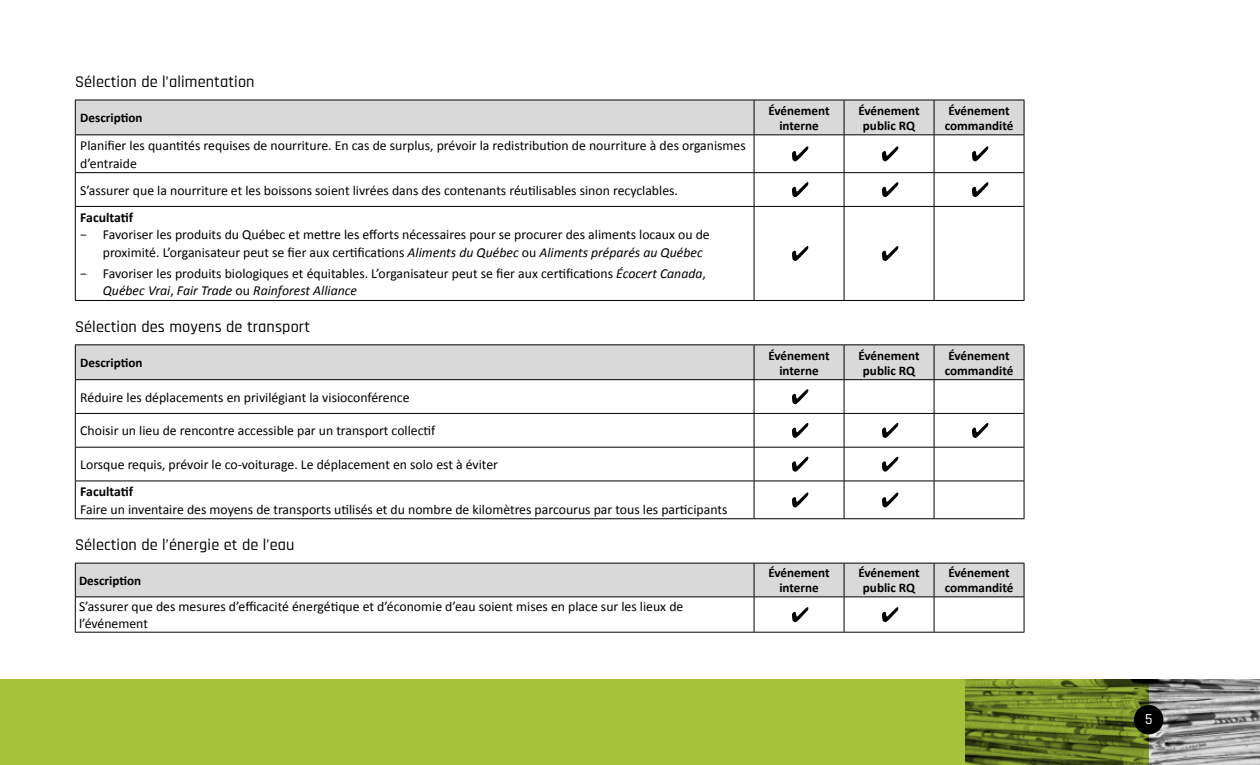
<style>
.page{position:relative;width:1260px;height:765px;background:#fff}
.page>*{position:absolute;margin:0;border:0;box-sizing:border-box;transform-origin:0 0}
.t1{font:500 16.25px "Rajdhani";letter-spacing:.01em;color:#000}
.t2{font:500 15px "Rajdhani";color:#fff}
.tablo-corps{font:13.75px/17.5px "Calibri";color:#000}
.tablo-corps-2{font:700 13.75px "Calibri";color:#000}
.tablo-ent{font:700 13.12px/15px "Calibri";color:#000;text-align:center}
.tablo-corps-3{font:700 13.12px "Calibri";color:#000}
.s1{font-style:italic}
</style>
<div class="page">
<img style="left:1149px;top:679px;width:111px;height:86px">
<svg style="left:0;top:679px;width:1149px;height:86px;background:#9bb736"></svg>
<div style="left:1134px;top:705px;width:29px;height:29px;background:#000;border-radius:50%"></div>
<div style="left:76px;top:101px;width:948px;height:34px;background:#d9d9d9"></div>
<hr style="left:75px;top:100px;width:679px;height:1px;background:#000">
<hr style="left:75px;top:100px;width:1px;height:35px;background:#000">
<hr style="left:754px;top:100px;width:90px;height:1px;background:#000">
<hr style="left:754px;top:100px;width:1px;height:35px;background:#000">
<hr style="left:844px;top:100px;width:90px;height:1px;background:#000">
<hr style="left:844px;top:100px;width:1px;height:35px;background:#000">
<hr style="left:934px;top:100px;width:90px;height:1px;background:#000">
<hr style="left:934px;top:100px;width:1px;height:35px;background:#000">
<hr style="left:1024px;top:100px;width:1px;height:35px;background:#000">
<hr style="left:75px;top:135px;width:679px;height:1px;background:#000">
<hr style="left:75px;top:135px;width:1px;height:37px;background:#000">
<hr style="left:754px;top:135px;width:90px;height:1px;background:#000">
<hr style="left:754px;top:135px;width:1px;height:37px;background:#000">
<hr style="left:844px;top:135px;width:90px;height:1px;background:#000">
<hr style="left:844px;top:135px;width:1px;height:37px;background:#000">
<hr style="left:934px;top:135px;width:90px;height:1px;background:#000">
<hr style="left:934px;top:135px;width:1px;height:37px;background:#000">
<hr style="left:1024px;top:135px;width:1px;height:37px;background:#000">
<hr style="left:75px;top:172px;width:679px;height:1px;background:#000">
<hr style="left:75px;top:173px;width:1px;height:33px;background:#000">
<hr style="left:754px;top:172px;width:90px;height:1px;background:#000">
<hr style="left:754px;top:173px;width:1px;height:33px;background:#000">
<hr style="left:844px;top:172px;width:90px;height:1px;background:#000">
<hr style="left:844px;top:173px;width:1px;height:33px;background:#000">
<hr style="left:934px;top:172px;width:90px;height:1px;background:#000">
<hr style="left:934px;top:173px;width:1px;height:33px;background:#000">
<hr style="left:1024px;top:173px;width:1px;height:33px;background:#000">
<hr style="left:75px;top:206px;width:679px;height:1px;background:#000">
<hr style="left:75px;top:207px;width:1px;height:93px;background:#000">
<hr style="left:754px;top:206px;width:90px;height:1px;background:#000">
<hr style="left:754px;top:207px;width:1px;height:93px;background:#000">
<hr style="left:844px;top:206px;width:90px;height:1px;background:#000">
<hr style="left:844px;top:207px;width:1px;height:93px;background:#000">
<hr style="left:934px;top:206px;width:90px;height:1px;background:#000">
<hr style="left:934px;top:207px;width:1px;height:93px;background:#000">
<hr style="left:1024px;top:207px;width:1px;height:93px;background:#000">
<hr style="left:75px;top:300px;width:679px;height:1px;background:#000">
<hr style="left:754px;top:300px;width:90px;height:1px;background:#000">
<hr style="left:844px;top:300px;width:90px;height:1px;background:#000">
<hr style="left:934px;top:300px;width:90px;height:1px;background:#000">
<svg style="left:792px;top:146px;width:16px;height:15px"></svg>
<svg style="left:882px;top:146px;width:16px;height:15px"></svg>
<svg style="left:972px;top:146px;width:16px;height:15px"></svg>
<svg style="left:792px;top:182px;width:16px;height:15px"></svg>
<svg style="left:882px;top:182px;width:16px;height:15px"></svg>
<svg style="left:972px;top:182px;width:16px;height:15px"></svg>
<svg style="left:792px;top:246px;width:16px;height:15px"></svg>
<svg style="left:882px;top:246px;width:16px;height:15px"></svg>
<hr style="left:1024px;top:345px;width:1px;height:34px;background:#000">
<hr style="left:1024px;top:380px;width:1px;height:33px;background:#000">
<hr style="left:1024px;top:414px;width:1px;height:33px;background:#000">
<hr style="left:1024px;top:448px;width:1px;height:33px;background:#000">
<hr style="left:1024px;top:481px;width:1px;height:37px;background:#000">
<svg style="left:75px;top:345px;width:949px;height:174px"></svg>
<hr style="left:1024px;top:563px;width:1px;height:34px;background:#000">
<hr style="left:1024px;top:597px;width:1px;height:35px;background:#000">
<hr style="left:75px;top:632px;width:679px;height:1px;background:#000">
<hr style="left:754px;top:632px;width:90px;height:1px;background:#000">
<hr style="left:844px;top:632px;width:90px;height:1px;background:#000">
<hr style="left:934px;top:632px;width:90px;height:1px;background:#000">
<svg style="left:75px;top:563px;width:949px;height:69px"></svg>
<h4 class="t1" style="left:75px;top:73px;width:181px">Sélection de l’alimentation</h4>
<p class="tablo-corps-3" style="left:80px;top:110px;width:64px">Description</p>
<p class="tablo-ent" style="left:768px;top:102px;width:63px">Événement interne</p>
<p class="tablo-ent" style="left:858px;top:102px;width:63px">Événement public RQ</p>
<p class="tablo-ent" style="left:945px;top:102px;width:70px;text-align:left">Événement commandité</p>
<p class="tablo-corps" style="left:80px;top:136px;width:667px">Planifier les quantités requises de nourriture. En cas de surplus, prévoir la redistribution de nourriture à des organismes d’entraide</p>
<p class="tablo-corps" style="left:80px;top:181px;width:599px">S’assurer que la nourriture et les boissons soient livrées dans des contenants réutilisables sinon recyclables.</p>
<p class="tablo-corps-2" style="left:80px;top:209px;width:54px">Facultatif</p>
<p class="tablo-corps" style="left:103px;top:225px;width:608px;text-indent:-22px">− Favoriser les produits du Québec et mettre les efforts nécessaires pour se procurer des aliments locaux ou de proximité. L’organisateur peut se fier aux certifications <span class="s1">Aliments du Québec</span> ou <span class="s1">Aliments préparés au Québec</span></p>
<p class="tablo-corps" style="left:103px;top:264px;width:605px;text-indent:-22px">− Favoriser les produits biologiques et équitables. L’organisateur peut se fier aux certifications <span class="s1">Écocert Canada</span>,<br><span class="s1">Québec Vrai</span>, <span class="s1">Fair Trade</span> ou <span class="s1">Rainforest Alliance</span></p>
<h4 class="t1" style="left:75px;top:317px;width:237px">Sélection des moyens de transport</h4>
<p class="tablo-corps-3" style="left:80px;top:355px;width:64px">Description</p>
<p class="tablo-ent" style="left:768px;top:347px;width:63px">Événement interne</p>
<p class="tablo-ent" style="left:858px;top:347px;width:63px">Événement public RQ</p>
<p class="tablo-ent" style="left:945px;top:347px;width:70px;text-align:left">Événement commandité</p>
<p class="tablo-corps" style="left:80px;top:388px;width:331px">Réduire les déplacements en privilégiant la visioconférence</p>
<p class="tablo-corps" style="left:80px;top:422px;width:357px">Choisir un lieu de rencontre accessible par un transport collectif</p>
<p class="tablo-corps" style="left:80px;top:455px;width:419px">Lorsque requis, prévoir le co-voiturage. Le déplacement en solo est à éviter</p>
<p class="tablo-corps-2" style="left:80px;top:483px;width:54px">Facultatif</p>
<p class="tablo-corps" style="left:80px;top:500px;width:649px">Faire un inventaire des moyens de transports utilisés et du nombre de kilomètres parcourus par tous les participants</p>
<h4 class="t1" style="left:75px;top:536px;width:221px">Sélection de l’énergie et de l’eau</h4>
<p class="tablo-corps-3" style="left:79px;top:572px;width:64px">Description</p>
<p class="tablo-ent" style="left:768px;top:565px;width:63px">Événement interne</p>
<p class="tablo-ent" style="left:858px;top:565px;width:63px">Événement public RQ</p>
<p class="tablo-ent" style="left:945px;top:565px;width:70px;text-align:left">Événement commandité</p>
<p class="tablo-corps" style="left:79px;top:597px;width:606px">S’assurer que des mesures d’efficacité énergétique et d’économie d’eau soient mises en place sur les lieux de l’événement</p>
<p class="t2" style="left:1145px;top:711px;width:9px">5</p>
</div>
